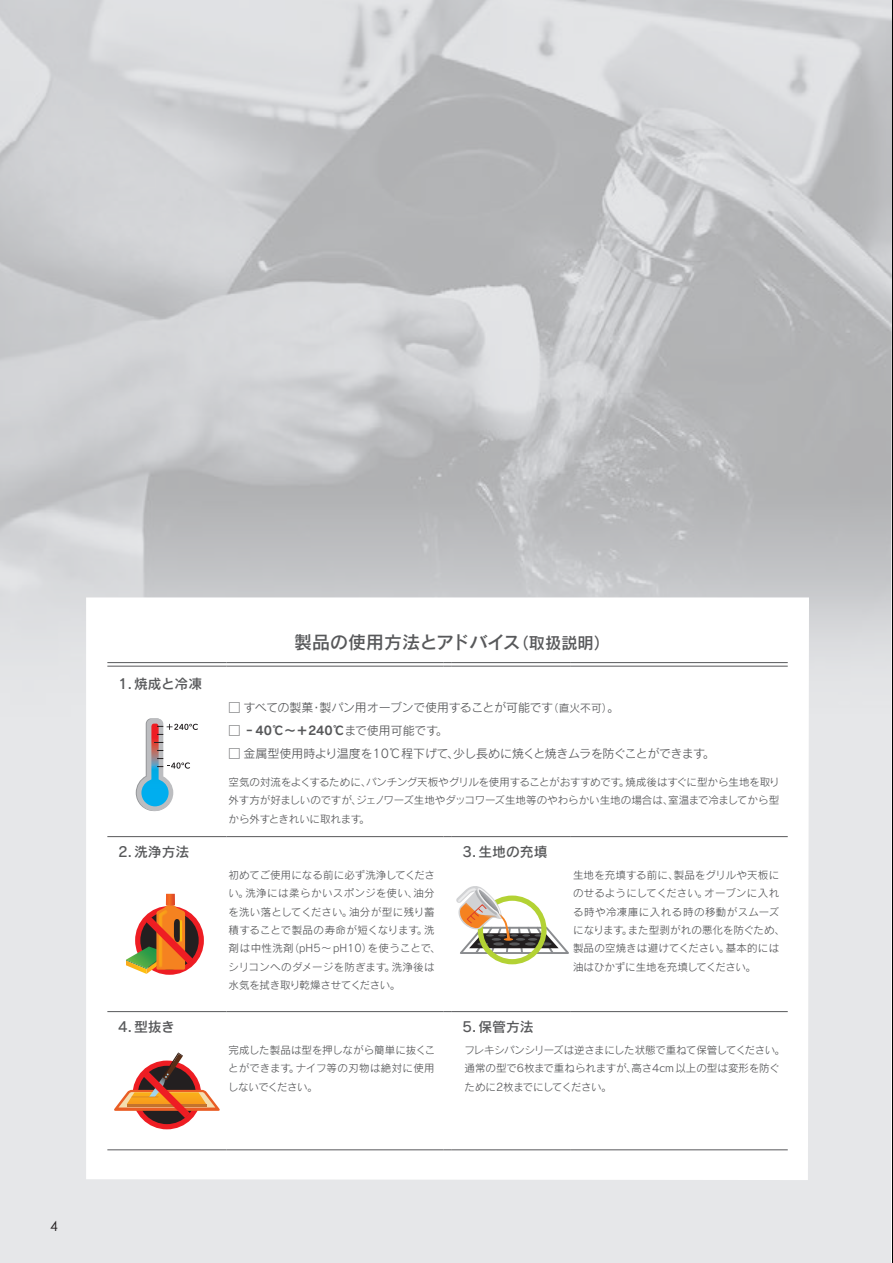
<style>
.page{position:relative;width:893px;height:1263px;background:#fff}
.page>*{position:absolute;margin:0;border:0;box-sizing:border-box;transform-origin:0 0}
.t1{font:18px "Rodin Pro N DB";letter-spacing:-.005em;color:#57585a}
.t2{font:13.8px "Rodin Pro N DB";color:#57585a}
.t3{font:13.8px "Century Gothic";color:#231f20}
.t4{font:12px "Rodin Pro N M";letter-spacing:-.02em;color:#57585a}
.t5{font:10.5px/18.3px "Rodin Pro N M";color:#57585a;text-align:justify}
.t6{font:10.5px/18.3px "Rodin Pro N M";letter-spacing:-.02em;color:#57585a}
.s1{font-size:16.2px}
.s2{font-size:10.8px}
.s3{font-family:"Rodin Pro N B"}
</style>
<div class="page">
<div style="left:0;top:731px;width:892px;height:532px;background:#e6e7e9"></div>
<img style="left:892px;top:0;width:1px;height:1263px">
<img style="left:0;top:0;width:892px;height:731px">
<svg style="left:86px;top:597px;width:723px;height:583px"></svg>
<svg style="left:107px;top:663px;width:119px;height:3px"></svg>
<svg style="left:226px;top:663px;width:217px;height:3px"></svg>
<svg style="left:452px;top:663px;width:119px;height:3px"></svg>
<svg style="left:571px;top:663px;width:217px;height:3px"></svg>
<hr style="left:107px;top:836px;width:119px;height:1px;background:#57585a">
<hr style="left:226px;top:836px;width:217px;height:1px;background:#57585a">
<hr style="left:452px;top:836px;width:119px;height:1px;background:#57585a">
<hr style="left:571px;top:836px;width:217px;height:1px;background:#57585a">
<hr style="left:107px;top:1011px;width:119px;height:1px;background:#57585a">
<hr style="left:226px;top:1011px;width:217px;height:1px;background:#57585a">
<hr style="left:452px;top:1011px;width:119px;height:1px;background:#57585a">
<hr style="left:571px;top:1011px;width:217px;height:1px;background:#57585a">
<hr style="left:107px;top:1149px;width:119px;height:1px;background:#57585a">
<hr style="left:226px;top:1149px;width:217px;height:1px;background:#57585a">
<hr style="left:452px;top:1149px;width:119px;height:1px;background:#57585a">
<hr style="left:571px;top:1149px;width:217px;height:1px;background:#57585a">
<hr style="left:107px;top:662px;width:119px;height:1px;background:#57585a">
<hr style="left:107px;top:666px;width:119px;height:1px;background:#57585a">
<hr style="left:226px;top:662px;width:217px;height:1px;background:#57585a">
<hr style="left:226px;top:666px;width:217px;height:1px;background:#57585a">
<svg style="left:443px;top:662px;width:9px;height:5px"></svg>
<hr style="left:452px;top:662px;width:119px;height:1px;background:#57585a">
<hr style="left:452px;top:666px;width:119px;height:1px;background:#57585a">
<hr style="left:571px;top:662px;width:217px;height:1px;background:#57585a">
<hr style="left:571px;top:666px;width:217px;height:1px;background:#57585a">
<svg style="left:136px;top:718px;width:62px;height:93px"></svg>
<svg style="left:138px;top:908px;width:63px;height:64px"></svg>
<div style="left:135px;top:906px;width:69px;height:69px;border:5px solid #ee1d23;border-radius:50%"></div>
<svg style="left:126px;top:894px;width:67px;height:80px"></svg>
<div style="left:478px;top:895px;width:69px;height:69px;border:5px solid #b3d234;border-radius:50%"></div>
<svg style="left:456px;top:884px;width:115px;height:72px"></svg>
<svg style="left:135px;top:1063px;width:64px;height:64px"></svg>
<div style="left:132px;top:1060px;width:69px;height:69px;border:5px solid #ee1d23;border-radius:50%"></div>
<svg style="left:114px;top:1052px;width:106px;height:66px"></svg>
<h2 class="t3" style="left:50px;top:1216px;width:9px">4</h2>
<h2 class="t2" style="left:118px;top:675px;width:86px">1.焼成と冷凍</h2>
<h1 class="t1" style="left:294px;top:631px;width:317px">製品の使用方法とアドバイス<span class="s1">（取扱説明）</span></h1>
<p class="t4" style="left:229px;top:700px;width:392px">□ すべての製菓・製パン用オーブンで使用することが可能です<span class="s2">（直火不可）</span>。</p>
<p class="t4" style="left:229px;top:723px;width:221px">□ <span class="s3">‐40℃～＋240℃</span>まで使用可能です。</p>
<p class="t4" style="left:229px;top:746px;width:488px">□ 金属型使用時より温度を10℃程下げて、少し長めに焼くと焼きムラを防ぐことができます。</p>
<p class="t5" style="left:229px;top:772px;width:553px">空気の対流をよくするために、パンチング天板やグリルを使用することがおすすめです。焼成後はすぐに型から生地を取り外す方が好ましいのですが、ジェノワーズ生地やダッコワーズ生地等のやわらかい生地の場合は、室温まで冷ましてから型から外すときれいに取れます。</p>
<h2 class="t2" style="left:118px;top:843px;width:73px">2.洗浄方法</h2>
<h2 class="t2" style="left:462px;top:843px;width:87px">3.生地の充填</h2>
<p class="t5" style="left:228px;top:865px;width:214px;text-align:left">初めてご使用になる前に必ず洗浄してください。洗浄には柔らかいスポンジを使い、油分を洗い落としてください。油分が型に残り蓄積することで製品の寿命が短くなります。洗剤は中性洗剤（pH5～ pH10）を使うことで、シリコンへのダメージを防ぎます。洗浄後は水気を拭き取り乾燥させてください。</p>
<p class="t5" style="left:573px;top:865px;width:214px;text-align:left">生地を充填する前に、製品をグリルや天板にのせるようにしてください。オーブンに入れる時や冷凍庫に入れる時の移動がスムーズになります。また型剥がれの悪化を防ぐため、製品の空焼きは避けてください。基本的には油はひかずに生地を充填してください。</p>
<h2 class="t2" style="left:118px;top:1018px;width:59px">4.型抜き</h2>
<h2 class="t2" style="left:462px;top:1018px;width:73px">5.保管方法</h2>
<p class="t5" style="left:228px;top:1040px;width:209px">完成した製品は型を押しながら簡単に抜くことができます。ナイフ等の刃物は絶対に使用しないでください。　</p>
<p class="t6" style="left:464px;top:1040px;width:322px">フレキシパンシリーズは逆さまにした状態で重ねて保管してください。通常の型で6枚まで重ねられますが、高さ4cm以上の型は変形を防ぐために2枚までにしてください。</p>
</div>
